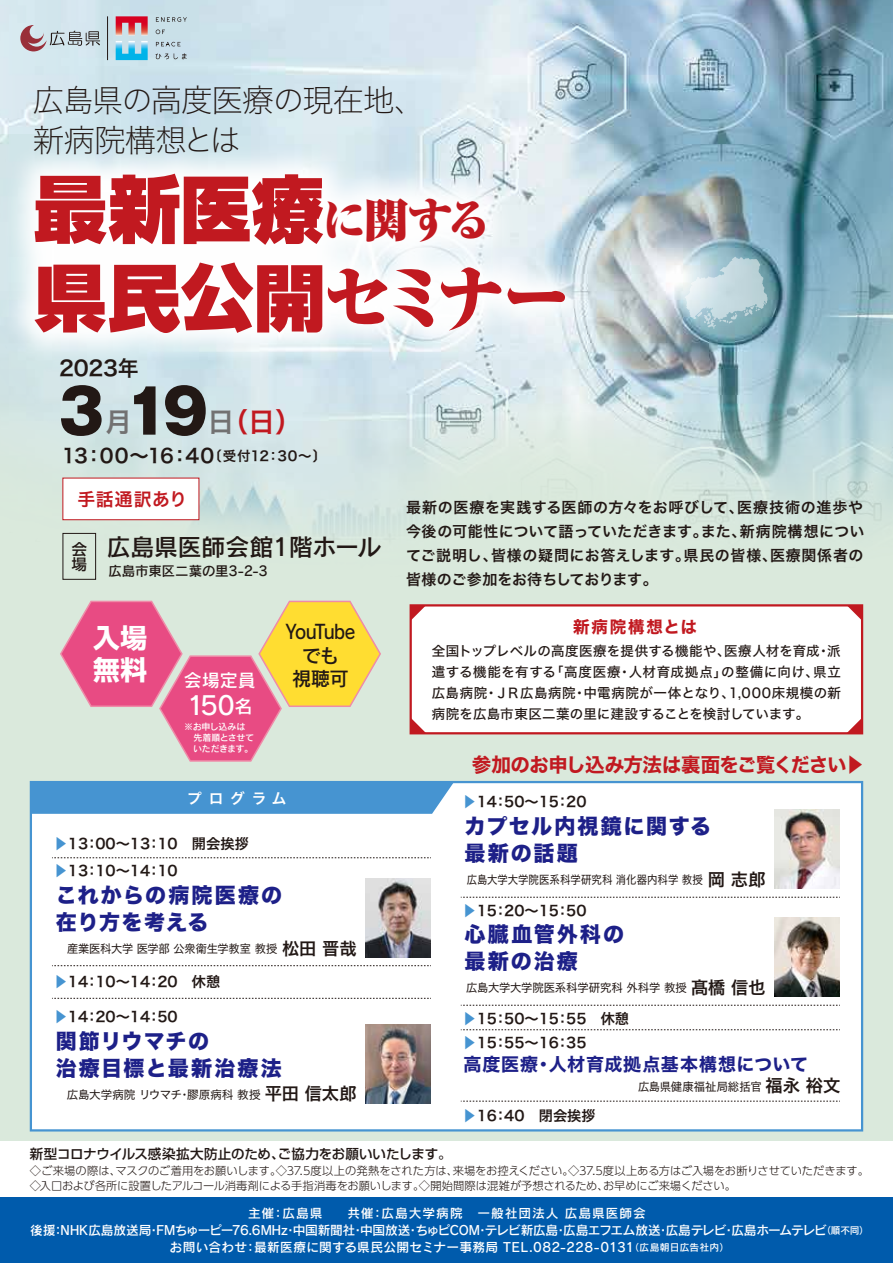
<style>
.page{position:relative;width:893px;height:1263px;background:#fff}
.page>*{position:absolute;margin:0;border:0;box-sizing:border-box;transform-origin:0 0}
.t1{font:900 72.3px/88.5px "Shin Go Pro";color:#c11920}
.t2{font:800 60px "Gothic MB101 Pro";color:#221815}
.t3{font:31.5px/40.5px "Hiragino Sans W1";letter-spacing:-.04em;color:#221815}
.t4{font:27px "Hiragino Sans W6";color:#c11920}
.t5{font:27px "Hiragino Sans W6";color:#727171}
.t6{font:700 26.7px/32px "Shin Go Pro";color:#fff}
.t7{font:25.35px "Rodin Pro N DB";color:#fff}
.t8{font:24px "Rodin Pro N DB";letter-spacing:-.015em;color:#221815}
.t9{font:21px/27px "Hiragino Sans W8";letter-spacing:.07em;color:#1d2088}
.t10{font:21px/27px "Hiragino Sans W8";letter-spacing:.09em;color:#1d2088}
.t11{font:21px "Hiragino Sans W6";letter-spacing:-.015em;color:#221815}
.t12{font:19.5px "Hiragino Sans W7";letter-spacing:-.03em;color:#c11920}
.t13{font:19.5px/23.7px "Rodin Pro N DB";letter-spacing:-.045em;color:#221815;text-align:center;scale:.9 1}
.t14{font:19.35px "Hiragino Sans W6";letter-spacing:.005em;color:#221815}
.t15{font:18px "Hiragino Sans W7";letter-spacing:.045em;color:#1d2088}
.t16{font:18px "Hiragino Sans W6";letter-spacing:.025em;color:#c11920}
.t17{font:18px "Rodin Pro N DB";color:#fff}
.t18{font:16.5px "Hiragino Sans W7";letter-spacing:.105em;color:#c11920}
.t19{font:500 15.15px/15.1px "Shin Go Pro";color:#221815}
.t20{font:15px/24px "Hiragino Sans W6";letter-spacing:.025em;color:#221815;text-align:justify}
.t21{font:14.7px "Hiragino Sans W6";letter-spacing:.455em;color:#fff}
.t22{font:14.25px/24.3px "Hiragino Sans W6";color:#221815}
.t23{font:13.5px/21px "Hiragino Sans W5";letter-spacing:.02em;color:#221815;text-align:justify}
.t24{font:500 13.5px "Shin Go Pro";letter-spacing:-.005em;color:#221815}
.t25{font:13.5px "Rodin Pro N DB";letter-spacing:-.01em;color:#221815}
.t26{font:12.75px/17.2px "Rodin Pro N DB";letter-spacing:-.01em;color:#fff;text-align:center}
.t27{font:11.55px "Hiragino Sans W4";letter-spacing:-.005em;color:#221815}
.t28{font:11.55px "Hiragino Sans W4";letter-spacing:-.005em;color:#221815;scale:.9 1}
.t29{font:300 11.25px/15px "UD Shin Go Pr 6 N";letter-spacing:-.01em;color:#221815}
.t30{font:9px/11.2px "Rodin Pro N DB";letter-spacing:-.04em;color:#fff}
.s1{font-family:"Ryumin Pro";font-size:44.85px}
.s2{font-family:"Ryumin Pro"}
.s3{color:#727171}
.s4{font-size:13.5px}
.s5{font-size:18.15px}
.s6{color:#4694d1}
.s7{font-family:"Hiragino Sans W6";font-size:17.25px}
.s8{font-family:"Koz Go Pr 6 N"}
.s9{font-size:9.75px}
</style>
<div class="page">
<div style="left:0;top:134px;width:893px;height:1006px;background:#dae9dc"></div>
<img style="left:0;top:0;width:893px;height:606px">
<div style="left:0;top:1197px;width:893px;height:66px;background:#005bac"></div>
<div style="left:30px;top:781px;width:833px;height:350px;background:#fff"></div>
<div style="left:31px;top:782px;width:423px;height:32px;background:#4694d1"></div>
<svg style="left:461px;top:897px;width:379px;height:1px"></svg>
<svg style="left:461px;top:1029px;width:379px;height:1px"></svg>
<svg style="left:461px;top:1101px;width:379px;height:1px"></svg>
<svg style="left:461px;top:1005px;width:379px;height:1px"></svg>
<img style="left:0;top:107px;width:637px;height:305px">
<img style="left:366px;top:878px;width:65px;height:79px">
<img style="left:366px;top:1024px;width:65px;height:79px">
<img style="left:775px;top:810px;width:64px;height:78px">
<img style="left:774px;top:918px;width:65px;height:78px">
<svg style="left:52px;top:857px;width:379px;height:1px"></svg>
<svg style="left:52px;top:998px;width:379px;height:1px"></svg>
<svg style="left:52px;top:965px;width:379px;height:1px"></svg>
<div style="left:63px;top:478px;width:136px;height:42px;background:#fff;border:1px solid #c11920"></div>
<div style="left:63px;top:533px;width:33px;height:47px;border:1px solid #221815"></div>
<svg style="left:684px;top:257px;width:84px;height:72px;background:#b4ced5"></svg>
<svg style="left:20px;top:25px;width:80px;height:26px;background:#b7b4bb"></svg>
<hr style="left:107px;top:16px;width:1px;height:44px;background:#221815">
<svg style="left:116px;top:16px;width:32px;height:44px"></svg>
<svg style="left:156px;top:30px;width:9px;height:4px"></svg>
<svg style="left:156px;top:17px;width:31px;height:5px"></svg>
<svg style="left:156px;top:42px;width:24px;height:4px"></svg>
<svg style="left:155px;top:53px;width:32px;height:6px"></svg>
<svg style="left:60px;top:601px;width:321px;height:161px"></svg>
<div style="left:410px;top:604px;width:453px;height:130px;background:#fff"></div>
<svg style="left:411px;top:605px;width:15px;height:16px"></svg>
<svg style="left:847px;top:605px;width:15px;height:16px"></svg>
<svg style="left:411px;top:718px;width:15px;height:15px"></svg>
<svg style="left:847px;top:718px;width:15px;height:15px"></svg>
<h3 class="t3" style="left:33px;top:77px;width:394px">広島県の高度医療の現在地、新病院構想とは</h3>
<h1 class="t1" style="left:34px;top:158px;width:540px">最新医療<span class="s1">に関する</span>県民公開<span class="s2">セミナー</span></h1>
<h3 class="t11" style="left:59px;top:349px;width:81px">2023年</h3>
<h2 class="t2" style="left:59px;top:362px;width:151px">3 19</h2>
<h3 class="t5" style="left:105px;top:398px;width:29px">月</h3>
<h3 class="t4" style="left:208px;top:398px;width:96px"><span class="s3">日</span>（日）</h3>
<h3 class="t14" style="left:62px;top:439px;width:266px">13：00～16：40<span class="s4">〔受付12：30～〕</span></h3>
<h3 class="t16" style="left:77px;top:483px;width:111px">手話通訳あり</h3>
<h3 class="t8" style="left:107px;top:531px;width:276px">広島県医師会館1階ホール</h3>
<p class="t25" style="left:109px;top:562px;width:161px">広島市東区二葉の里3-2-3</p>
<p class="t19" style="left:72px;top:540px;width:17px">会場</p>
<h3 class="t6" style="left:93px;top:619px;width:56px">入場無料</h3>
<h3 class="t17" style="left:184px;top:668px;width:73px">会場定員</h3>
<h3 class="t7" style="left:187px;top:688px;width:67px">150<span class="s5">名</span></h3>
<p class="t30" style="left:184px;top:720px;width:72px">※お申し込みは　先着順とさせて　いただきます。</p>
<h3 class="t13" style="left:286px;top:619px;width:79px">YouTubeでも<br>視聴可</h3>
<p class="t21" style="left:187px;top:785px;width:101px">プログラム</p>
<p class="t22" style="left:54px;top:831px;width:197px"><span class="s6">▶</span>13：00～13：10　開会挨拶</p>
<p class="t22" style="left:54px;top:858px;width:125px"><span class="s6">▶</span>13：10～14：10</p>
<h3 class="t9" style="left:56px;top:882px;width:228px">これからの病院医療の在り方を考える</h3>
<p class="t27" style="left:67px;top:938px;width:291px">産業医科大学 医学部 公衆衛生学教室 教授<span class="s7">松田 晋哉</span></p>
<p class="t22" style="left:54px;top:969px;width:168px"><span class="s6">▶</span>14：10～14：20　休憩</p>
<p class="t22" style="left:54px;top:1004px;width:125px"><span class="s6">▶</span>14：20～14：50</p>
<h3 class="t9" style="left:56px;top:1028px;width:228px">関節リウマチの<br>治療目標と最新治療法</h3>
<p class="t27" style="left:67px;top:1084px;width:292px">広島大学病院 リウマチ・膠原病科 教授<span class="s7">平田 信太郎</span></p>
<p class="t20" style="left:406px;top:494px;width:460px">最新の医療を実践する医師の方々をお呼びして、医療技術の進歩や今後の可能性について語っていただきます。また、新病院構想についてご説明し、皆様の疑問にお答えします。県民の皆様、医療関係者の皆様のご参加をお待ちしております。</p>
<p class="t18" style="left:573px;top:614px;width:125px">新病院構想とは</p>
<p class="t23" style="left:432px;top:640px;width:411px">全国トップレベルの高度医療を提供する機能や、医療人材を育成・派遣する機能を有する「高度医療・人材育成拠点」の整備に向け、県立広島病院・ＪＲ広島病院・中電病院が一体となり、1,000床規模の新病院を広島市東区二葉の里に建設することを検討しています。</p>
<h3 class="t12" style="left:472px;top:749px;width:394px">参加のお申し込み方法は裏面をご覧ください<span class="s8">▶</span></h3>
<p class="t22" style="left:463px;top:789px;width:125px"><span class="s6">▶</span>14：50～15：20</p>
<h3 class="t10" style="left:465px;top:813px;width:248px">カプセル内視鏡に関する最新の話題</h3>
<p class="t28" style="left:467px;top:869px;width:333px">広島大学大学院医系科学研究科 消化器内科学 教授<span class="s7">岡 志郎</span></p>
<h3 class="t10" style="left:465px;top:922px;width:161px">心臓血管外科の最新の治療</h3>
<p class="t27" style="left:466px;top:977px;width:301px">広島大学大学院医系科学研究科 外科学 教授<span class="s7">髙橋 信也</span></p>
<p class="t22" style="left:463px;top:897px;width:125px"><span class="s6">▶</span>15：20～15：50</p>
<p class="t22" style="left:463px;top:1005px;width:168px"><span class="s6">▶</span>15：50～15：55　休憩<span class="s6">▶</span>15：55～16：35</p>
<h3 class="t15" style="left:464px;top:1050px;width:346px">高度医療・人材育成拠点基本構想について</h3>
<p class="t27" style="left:638px;top:1076px;width:204px">広島県健康福祉局総括官<span class="s7">福永 裕文</span></p>
<p class="t22" style="left:463px;top:1103px;width:135px"><span class="s6">▶</span>16：40　閉会挨拶</p>
<p class="t24" style="left:30px;top:1143px;width:423px">新型コロナウイルス感染拡大防止のため、ご協力をお願いいたします。</p>
<p class="t29" style="left:30px;top:1163px;width:841px">◇ご来場の際は、マスクのご着用をお願いします。◇37.5度以上の発熱をされた方は、来場をお控えください。◇37.5度以上ある方はご入場をお断りさせていただきます。◇入口および各所に設置したアルコール消毒剤による手指消毒をお願いします。◇開始間際は混雑が予想されるため、お早めにご来場ください。</p>
<p class="t26" style="left:30px;top:1204px;width:840px">主催：広島県　 共催：広島大学病院　一般社団法人 広島県医師会<br>後援：NHK広島放送局・FMちゅーピー76.6MHz・中国新聞社・中国放送・ちゅピCOM・テレビ新広島・広島エフエム放送・広島テレビ・広島ホームテレビ<span class="s9">（順不同）</span>お問い合わせ：最新医療に関する県民公開セミナー事務局 TEL.082-228-0131<span class="s9">（広島朝日広告社内）</span></p>
</div>
